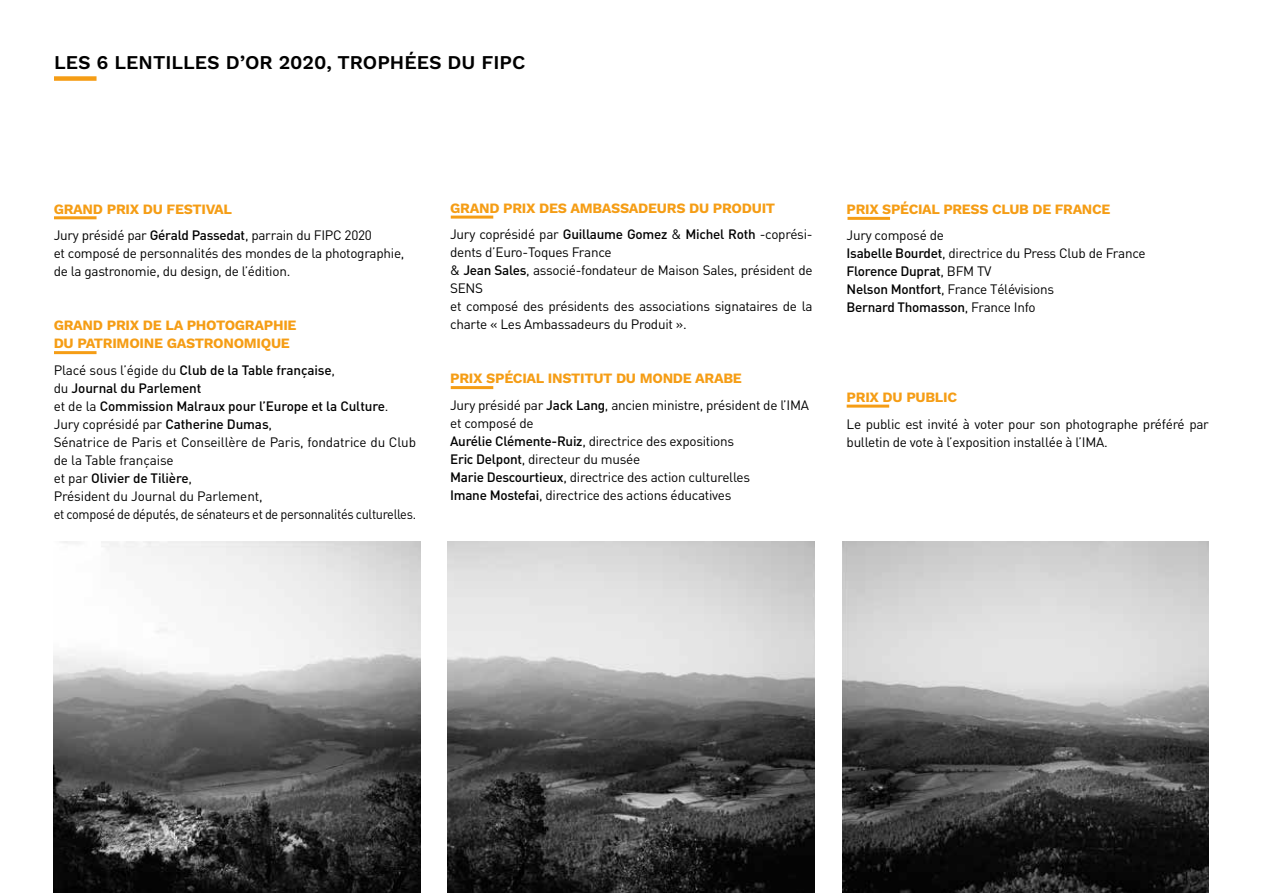
<style>
.page{position:relative;width:1263px;height:893px;background:#fff}
.page>*{position:absolute;margin:0;border:0;box-sizing:border-box;transform-origin:0 0}
.t1{font:600 19.5px "Work Sans";color:#000}
.t2{font:700 14.25px/18px "Work Sans";letter-spacing:-.02em;color:#f59d15}
.t3{font:13.5px/18px "DIN";letter-spacing:-.02em;color:#000}
.s1{font-weight:500}
</style>
<div class="page">
<img style="left:54px;top:541px;width:367px;height:352px">
<img style="left:448px;top:541px;width:367px;height:352px">
<img style="left:842px;top:541px;width:367px;height:352px">
<div style="left:54px;top:76px;width:43px;height:5px;background:#f59d15"></div>
<hr style="left:54px;top:216px;width:43px;height:3px;background:#f59d15">
<hr style="left:451px;top:216px;width:42px;height:3px;background:#f59d15">
<hr style="left:847px;top:217px;width:43px;height:3px;background:#f59d15">
<hr style="left:847px;top:405px;width:42px;height:3px;background:#f59d15">
<hr style="left:451px;top:386px;width:42px;height:3px;background:#f59d15">
<hr style="left:54px;top:351px;width:43px;height:3px;background:#f59d15">
<h1 class="t1" style="left:54px;top:51px;width:473px">LES 6 LENTILLES D’OR 2020, TROPHÉES DU FIPC</h1>
<p class="t2" style="left:54px;top:200px;width:180px">GRAND PRIX DU FESTIVAL</p>
<p class="t3" style="left:54px;top:226px;width:352px">Jury présidé par <span class="s1">Gérald Passedat</span>, parrain du FIPC 2020<br>et composé de personnalités des mondes de la photographie, de la gastronomie, du design, de l’édition.</p>
<p class="t2" style="left:54px;top:317px;width:244px">GRAND PRIX DE LA PHOTOGRAPHIE<br>DU PATRIMOINE GASTRONOMIQUE</p>
<p class="t3" style="left:54px;top:360px;width:364px">Placé sous l’égide du <span class="s1">Club de la Table française</span>,<br>du <span class="s1">Journal du Parlement<br></span>et de la <span class="s1">Commission Malraux pour l’Europe et la Culture</span>.<br>Jury coprésidé par <span class="s1">Catherine Dumas</span>,<br>Sénatrice de Paris et Conseillère de Paris, fondatrice du Club de la Table française<br>et par <span class="s1">Olivier de Tilière</span>,<br>Président du Journal du Parlement,<br>et composé de députés, de sénateurs et de personnalités culturelles.</p>
<p class="t2" style="left:450px;top:200px;width:327px">GRAND PRIX DES AMBASSADEURS DU PRODUIT</p>
<p class="t3" style="left:450px;top:225px;width:364px">Jury coprésidé par <span class="s1">Guillaume Gomez</span> &amp; <span class="s1">Michel Roth</span> -coprési&shy;dents d’Euro-Toques France<br>&amp; <span class="s1">Jean Sales</span>, associé-fondateur de Maison Sales, président de SENS<br>et composé des présidents des associations signataires de la charte « Les Ambassadeurs du Produit ».</p>
<p class="t2" style="left:450px;top:370px;width:293px">PRIX SPÉCIAL INSTITUT DU MONDE ARABE</p>
<p class="t3" style="left:450px;top:396px;width:360px">Jury présidé par <span class="s1">Jack Lang</span>, ancien ministre, président de l’IMA et composé de<br><span class="s1">Aurélie Clémente-Ruiz</span>, directrice des expositions<br><span class="s1">Eric Delpont</span>, directeur du musée<br><span class="s1">Marie Descourtieux</span>, directrice des action culturelles<br><span class="s1">Imane Mostefai</span>, directrice des actions éducatives</p>
<p class="t2" style="left:846px;top:200px;width:265px">PRIX SPÉCIAL PRESS CLUB DE FRANCE</p>
<p class="t3" style="left:846px;top:226px;width:301px">Jury composé de<br><span class="s1">Isabelle Bourdet</span>, directrice du Press Club de France<br><span class="s1">Florence Duprat</span>, BFM TV<br><span class="s1">Nelson Montfort</span>, France Télévisions<br><span class="s1">Bernard Thomasson</span>, France Info</p>
<p class="t2" style="left:846px;top:389px;width:112px">PRIX DU PUBLIC</p>
<p class="t3" style="left:846px;top:414px;width:364px">Le public est invité à voter pour son photographe préféré par bulletin de vote à l’exposition installée à l’IMA.</p>
</div>
